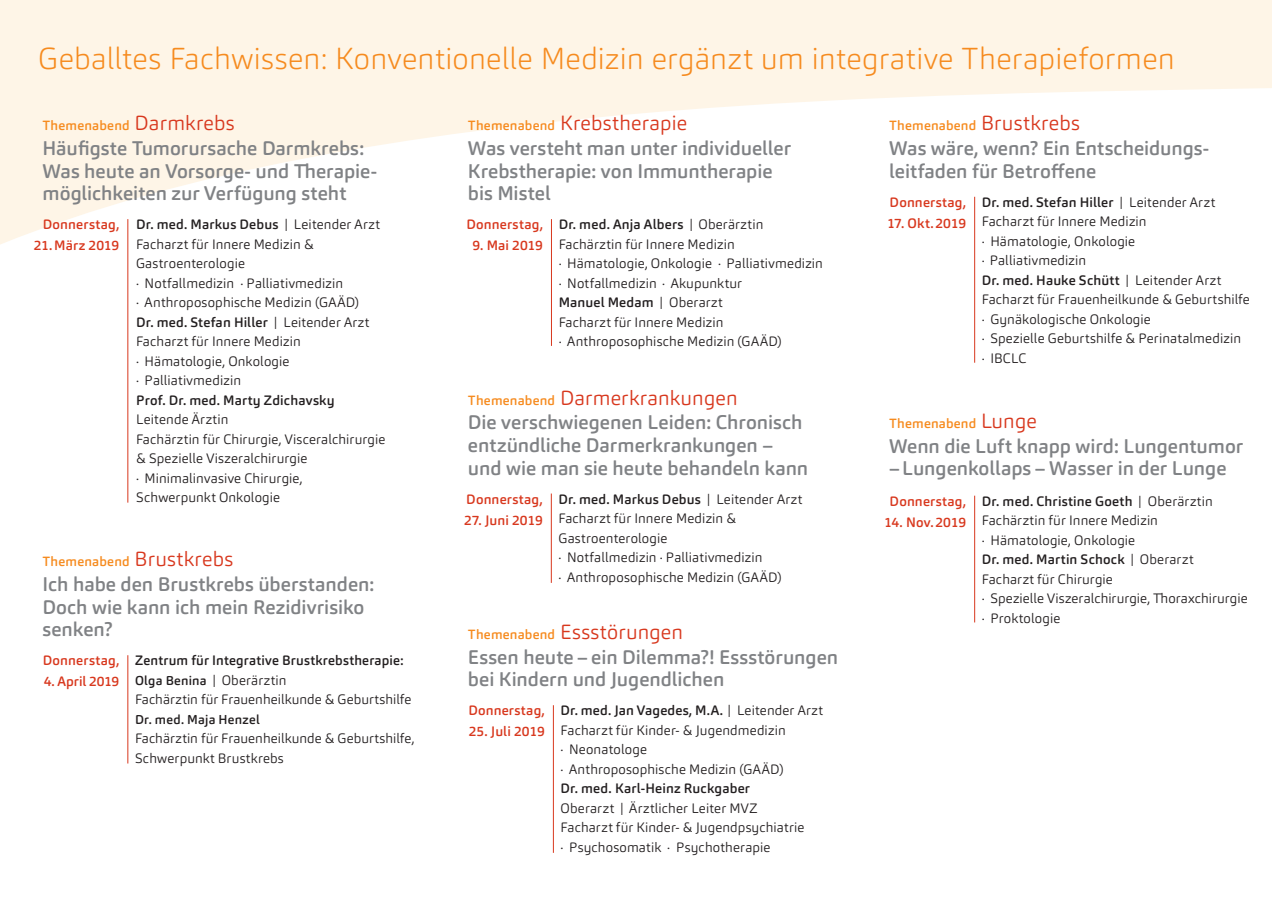
<style>
.page{position:relative;width:1272px;height:902px;background:#fff}
.page>*{position:absolute;margin:0;border:0;box-sizing:border-box;transform-origin:0 0}
.t1{font:200 30px "Carnas";letter-spacing:.015em;color:#f68b1f}
.t2{font:300 20.25px "Carnas";letter-spacing:.01em;color:#d8381e}
.t3{font:500 19.5px/22.5px "Carnas";color:#808285}
.t4{font:300 13.5px/19.5px "Carnas";letter-spacing:.01em;color:#231f20}
.t5{font:500 13.5px "Carnas";letter-spacing:.01em;color:#d8381e}
.t6{font:500 13.5px "Carnas";letter-spacing:.015em;color:#231f20}
.t7{font:500 13.2px "Carnas";letter-spacing:.015em;color:#f68b1f}
.t8{font:500 12.75px "Carnas";letter-spacing:.02em;color:#231f20}
.s1{font-weight:300;font-size:20.25px;color:#d8381e}
.s2{font-weight:500}
.s3{font-weight:500;font-size:12.75px}
.s4{font-weight:500;font-size:13.2px;color:#f68b1f}
</style>
<div class="page">
<svg style="left:0;top:0;width:1271px;height:244px;fill:#fef5e7"></svg>
<hr style="left:128px;top:219px;width:1px;height:283px;background:#d8381e">
<hr style="left:551px;top:219px;width:1px;height:127px;background:#d8381e">
<hr style="left:553px;top:705px;width:1px;height:147px;background:#d8381e">
<hr style="left:128px;top:655px;width:1px;height:108px;background:#d8381e">
<hr style="left:551px;top:493px;width:1px;height:90px;background:#d8381e">
<hr style="left:974px;top:197px;width:1px;height:165px;background:#d8381e">
<hr style="left:974px;top:495px;width:1px;height:127px;background:#d8381e">
<h1 class="t1" style="left:38px;top:40px;width:1138px">Geballtes Fachwissen: Konventionelle Medizin ergänzt um integrative Therapieformen</h1>
<p class="t7" style="left:43px;top:117px;width:194px">Themenabend <span class="s1">Darmkrebs</span></p>
<h3 class="t3" style="left:43px;top:137px;width:336px">Häufigste Tumorursache Darmkrebs:<br>Was heute an Vorsorge- und Therapie&shy;möglichkeiten zur Verfügung steht</h3>
<p class="t5" style="left:43px;top:216px;width:78px">Donnerstag,</p>
<p class="t5" style="left:34px;top:237px;width:87px">21. März 2019</p>
<p class="t4" style="left:136px;top:215px;width:245px"><span class="s2">Dr. med. Markus Debus</span> | Leitender Arzt<br>Facharzt für Innere Medizin &amp;<br>Gastroenterologie<br>· Notfallmedizin · Palliativmedizin<br>· Anthroposophische Medizin (GAÄD)<br><span class="s2">Dr. med. Stefan Hiller</span> | Leitender Arzt<br>Facharzt für Innere Medizin<br>· Hämatologie, Onkologie<br>· Palliativmedizin</p>
<p class="t6" style="left:136px;top:391px;width:200px">Prof. Dr. med. Marty Zdichavsky</p>
<p class="t4" style="left:136px;top:410px;width:251px">Leitende Ärztin<br>Fachärztin für Chirurgie, Visceralchirurgie &amp; Spezielle Viszeralchirurgie<br>· Minimalinvasive Chirurgie,<br>Schwerpunkt Onkologie</p>
<p class="t7" style="left:43px;top:553px;width:192px">Themenabend <span class="s1">Brustkrebs</span></p>
<h3 class="t3" style="left:43px;top:573px;width:333px">Ich habe den Brustkrebs überstanden:<br>Doch wie kann ich mein Rezidivrisiko senken?</h3>
<p class="t5" style="left:43px;top:652px;width:78px">Donnerstag,</p>
<p class="t5" style="left:44px;top:673px;width:77px">4. April 2019</p>
<p class="t4" style="left:135px;top:650px;width:278px"><span class="s2">Zentrum für Integrative Brustkrebstherapie:<br></span><span class="s3">Olga Benina</span> | Oberärztin<br>Fachärztin für Frauenheilkunde &amp; Geburtshilfe</p>
<p class="t8" style="left:135px;top:711px;width:126px">Dr. med. Maja Henzel</p>
<p class="t4" style="left:135px;top:728px;width:281px">Fachärztin für Frauenheilkunde &amp; Geburtshilfe,<br>Schwerpunkt Brustkrebs</p>
<h2 class="t2" style="left:468px;top:110px;width:221px"><span class="s4">Themenabend</span> Krebstherapie</h2>
<h3 class="t3" style="left:468px;top:137px;width:325px">Was versteht man unter individueller<br>Krebstherapie: von Immuntherapie bis Mistel</h3>
<p class="t5" style="left:466px;top:216px;width:78px">Donnerstag,</p>
<p class="t5" style="left:472px;top:237px;width:72px">9. Mai 2019</p>
<p class="t4" style="left:558px;top:215px;width:266px"><span class="s2">Dr. med. Anja Albers</span> | Oberärztin<br>Fachärztin für Innere Medizin<br>· Hämatologie, Onkologie · Palliativmedizin · Notfallmedizin · Akupunktur<br><span class="s2">Manuel Medam</span> | Oberarzt<br>Facharzt für Innere Medizin<br>· Anthroposophische Medizin (GAÄD)</p>
<h2 class="t2" style="left:468px;top:384px;width:271px"><span class="s4">Themenabend</span> Darmerkrankungen</h2>
<h3 class="t3" style="left:468px;top:411px;width:342px">Die verschwiegenen Leiden: Chronisch entzündliche Darmerkrankungen – und wie man sie heute behandeln kann</h3>
<p class="t5" style="left:466px;top:490px;width:78px">Donnerstag,</p>
<p class="t5" style="left:464px;top:511px;width:80px">27. Juni 2019</p>
<p class="t4" style="left:558px;top:489px;width:245px"><span class="s2">Dr. med. Markus Debus</span> | Leitender Arzt<br>Facharzt für Innere Medizin &amp;<br>Gastroenterologie<br>· Notfallmedizin · Palliativmedizin<br>· Anthroposophische Medizin (GAÄD)</p>
<h2 class="t2" style="left:468px;top:618px;width:217px"><span class="s4">Themenabend</span> Essstörungen</h2>
<h3 class="t3" style="left:468px;top:645px;width:372px">Essen heute – ein Dilemma?! Essstörungen bei Kindern und Jugendlichen</h3>
<p class="t5" style="left:468px;top:702px;width:78px">Donnerstag,</p>
<p class="t5" style="left:468px;top:723px;width:78px">25. Juli 2019</p>
<p class="t4" style="left:560px;top:700px;width:264px"><span class="s2">Dr. med. Jan Vagedes, M.A.</span> | Leitender Arzt<br>Facharzt für Kinder- &amp; Jugendmedizin<br>· Neonatologe<br>· Anthroposophische Medizin (GAÄD)</p>
<p class="t6" style="left:560px;top:780px;width:191px">Dr. med. Karl-Heinz Ruckgaber</p>
<p class="t4" style="left:560px;top:798px;width:245px">Oberarzt | Ärztlicher Leiter MVZ<br>Facharzt für Kinder- &amp; Jugendpsychiatrie · Psychosomatik · Psychotherapie</p>
<p class="t7" style="left:889px;top:117px;width:192px">Themenabend <span class="s1">Brustkrebs</span></p>
<h3 class="t3" style="left:889px;top:137px;width:321px">Was wäre, wenn? Ein Entscheidungs&shy;leitfaden für Betroffene</h3>
<p class="t5" style="left:889px;top:193px;width:78px">Donnerstag,</p>
<p class="t5" style="left:887px;top:214px;width:80px">17. Okt. 2019</p>
<p class="t4" style="left:981px;top:192px;width:269px"><span class="s2">Dr. med. Stefan Hiller</span> | Leitender Arzt<br>Facharzt für Innere Medizin<br>· Hämatologie, Onkologie<br>· Palliativmedizin<br><span class="s2">Dr. med. Hauke Schütt</span> | Leitender Arzt<br>Facharzt für Frauenheilkunde &amp; Geburtshilfe · Gynäkologische Onkologie<br>· Spezielle Geburtshilfe &amp; Perinatalmedizin<br>· IBCLC</p>
<p class="t7" style="left:889px;top:415px;width:149px">Themenabend <span class="s1">Lunge</span></p>
<h3 class="t3" style="left:889px;top:434px;width:355px">Wenn die Luft knapp wird: Lungentumor</h3>
<h3 class="t3" style="left:889px;top:457px;width:339px">– Lungenkollaps – Wasser in der Lunge</h3>
<p class="t5" style="left:889px;top:492px;width:78px">Donnerstag,</p>
<p class="t5" style="left:884px;top:513px;width:83px">14. Nov. 2019</p>
<p class="t4" style="left:981px;top:491px;width:267px"><span class="s2">Dr. med. Christine Goeth</span> | Oberärztin<br>Fachärztin für Innere Medizin<br>· Hämatologie, Onkologie<br><span class="s2">Dr. med. Martin Schock</span> | Oberarzt<br>Facharzt für Chirurgie<br>· Spezielle Viszeralchirurgie, Thoraxchirurgie · Proktologie</p>
</div>
